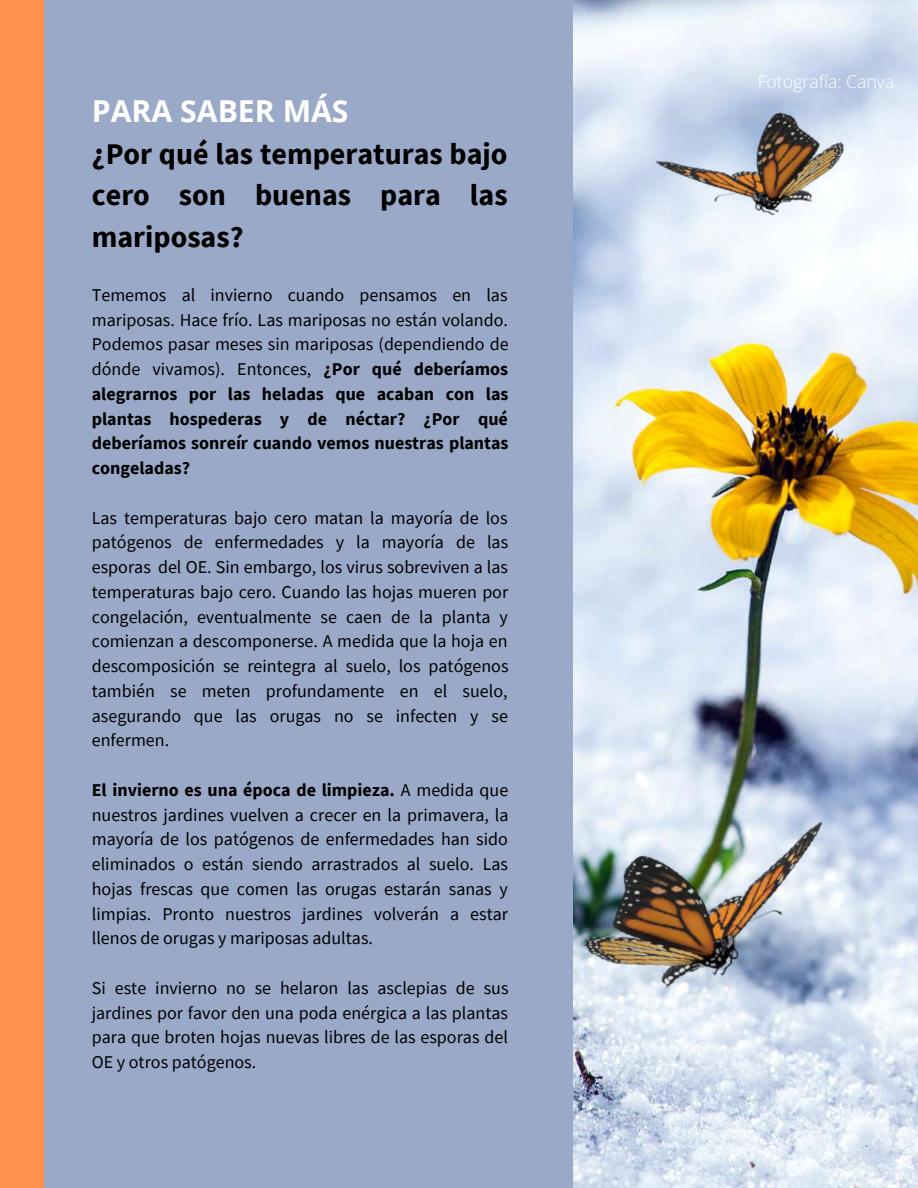
<style>
.page{position:relative;width:918px;height:1188px;background:#9aa9c8}
.page>*{position:absolute;margin:0;border:0;box-sizing:border-box;transform-origin:0 0}
.t1{font:700 30.3px "Open Sans";color:#fff}
.t2{font:700 30px/41.7px "Source Sans Pro";color:#000;text-align:justify}
.t3{font:18px/24.8px "Source Sans Pro";color:#000;text-align:justify}
.t4{font:300 17.7px "Open Sans";color:#fff}
.s1{font-weight:700}
</style>
<div class="page">
<div style="left:0;top:0;width:43px;height:1188px;background:#ff914d"></div>
<img style="left:573px;top:0;width:345px;height:1188px">
<img style="left:648px;top:92px;width:230px;height:152px">
<img style="left:573px;top:804px;width:288px;height:219px">
<h1 class="t1" style="left:92px;top:89px;width:258px">PARA SABER MÁS</h1>
<h2 class="t2" style="left:92px;top:132px;width:417px">¿Por qué las temperaturas bajo cero son buenas para las mariposas?</h2>
<p class="t3" style="left:92px;top:282px;width:418px">Tememos al invierno cuando pensamos en las mariposas. Hace frío. Las mariposas no están volando.<br>Podemos pasar meses sin mariposas (dependiendo de dónde vivamos). Entonces, <span class="s1">¿Por qué deberíamos alegrarnos por las heladas que acaban con las plantas hospederas y de néctar? ¿Por qué deberíamos sonreír cuando vemos nuestras plantas congeladas?</span></p>
<p class="t3" style="left:92px;top:505px;width:418px">Las temperaturas bajo cero matan la mayoría de los patógenos de enfermedades y la mayoría de las esporas del OE. Sin embargo, los virus sobreviven a las temperaturas bajo cero. Cuando las hojas mueren por congelación, eventualmente se caen de la planta y comienzan a descomponerse. A medida que la hoja en descomposición se reintegra al suelo, los patógenos también se meten profundamente en el suelo, asegurando que las orugas no se infecten y se enfermen.</p>
<p class="t3" style="left:92px;top:777px;width:418px"><span class="s1">El invierno es una época de limpieza.</span> A medida que nuestros jardines vuelven a crecer en la primavera, la mayoría de los patógenos de enfermedades han sido eliminados o están siendo arrastrados al suelo. Las hojas frescas que comen las orugas estarán sanas y limpias. Pronto nuestros jardines volverán a estar llenos de orugas y mariposas adultas.</p>
<p class="t3" style="left:92px;top:975px;width:418px">Si este invierno no se helaron las asclepias de sus jardines por favor den una poda enérgica a las plantas para que broten hojas nuevas libres de las esporas del OE y otros patógenos.</p>
<p class="t4" style="left:758px;top:69px;width:138px">Fotografía: Canva</p>
</div>
